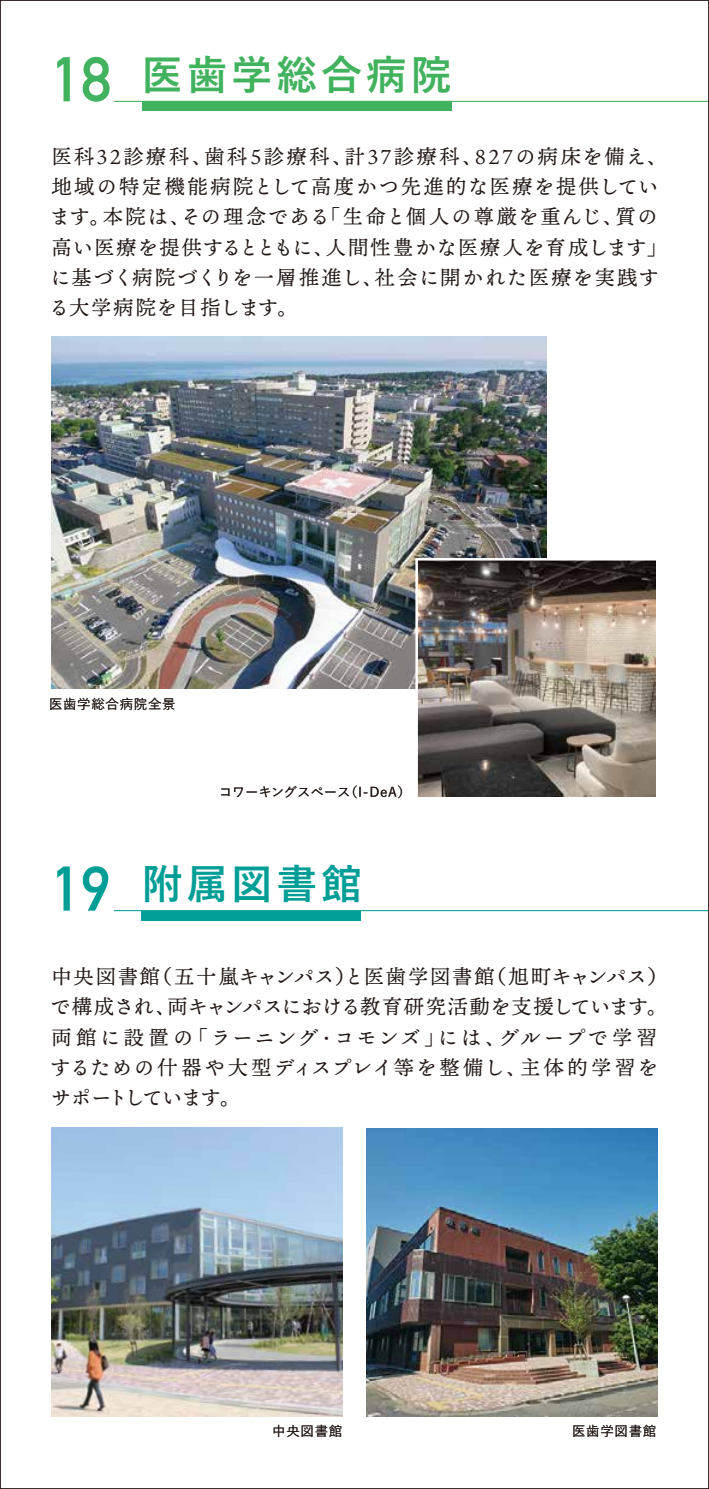
<style>
.page{position:relative;width:709px;height:1489px;background:#fff}
.page>*{position:absolute;margin:0;border:0;box-sizing:border-box;transform-origin:0 0}
.t1{font:700 40.75px "Yu Go";letter-spacing:.1em;color:#41b25d}
.t2{font:700 40.75px "Yu Go";letter-spacing:.1em;color:#009e96}
.t3{font:20.25px/30.2px "Ten Mincho Text";letter-spacing:.085em;color:#221815}
.t4{font:500 13.5px "Yu Go";letter-spacing:.05em;color:#221815}
.t5{font:500 13.5px "Yu Go";letter-spacing:-.01em;color:#221815}
.s1{font-family:"DIN Alternate";font-size:62px}
</style>
<div class="page">
<img style="left:51px;top:336px;width:495px;height:352px">
<img style="left:51px;top:1127px;width:291px;height:288px">
<img style="left:366px;top:1128px;width:291px;height:287px">
<hr style="left:114px;top:101px;width:595px;height:1px;background:#41b25d">
<div style="left:142px;top:101px;width:310px;height:10px;background:#41b25d"></div>
<hr style="left:114px;top:910px;width:595px;height:1px;background:#009e96">
<div style="left:142px;top:910px;width:219px;height:10px;background:#009e96"></div>
<img style="left:414px;top:556px;width:242px;height:241px">
<h1 class="t1" style="left:51px;top:52px;width:402px"><span class="s1">18</span> 医歯学総合病院</h1>
<p class="t3" style="left:49px;top:141px;width:619px">医科32診療科、歯科5診療科、計37診療科、827の病床を備え、地域の特定機能病院として高度かつ先進的な医療を提供しています。本院は、その理念である「生命と個人の尊厳を重んじ、質の高い医療を提供するとともに、人間性豊かな医療人を育成します」に基づく病院づくりを一層推進し、社会に開かれた医療を実践する大学病院を目指します。</p>
<p class="t4" style="left:49px;top:691px;width:128px">医歯学総合病院全景</p>
<p class="t5" style="left:219px;top:779px;width:194px">コワーキングスペース（I-DeA）</p>
<h1 class="t2" style="left:51px;top:861px;width:312px"><span class="s1">19</span> 附属図書館</h1>
<p class="t3" style="left:50px;top:961px;width:618px">中央図書館（五十嵐キャンパス）と医歯学図書館（旭町キャンパス）で構成され、両キャンパスにおける教育研究活動を支援しています。両館に設置の「ラーニング・コモンズ」には、グループで学習するための什器や大型ディスプレイ等を整備し、主体的学習をサポートしています。</p>
<p class="t4" style="left:272px;top:1418px;width:72px">中央図書館</p>
<p class="t4" style="left:572px;top:1418px;width:86px">医歯学図書館</p>
</div>
